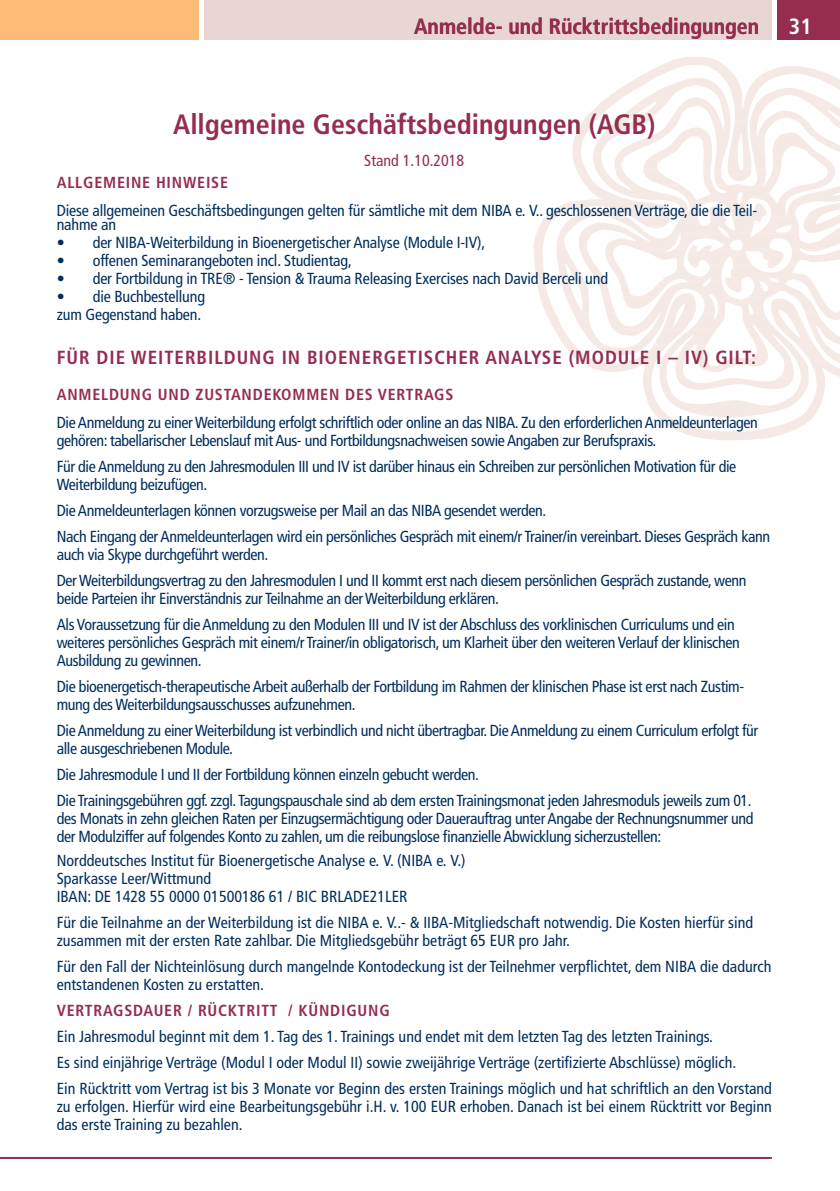
<style>
.page{position:relative;width:840px;height:1191px;background:#fff}
.page>*{position:absolute;margin:0;border:0;box-sizing:border-box;transform-origin:0 0}
.t1{font:700 condensed 28px "Frutiger LT Std";color:#952d4f}
.t2{font:700 condensed 22px "Frutiger LT Std";color:#952d4f}
.t3{font:700 condensed 22px "Frutiger LT Std";color:#fff}
.t4{font:700 condensed 19px "Frutiger LT Std";letter-spacing:.05em;color:#952d4f}
.t5{font:condensed 16px/18px "Frutiger LT Std";letter-spacing:-.025em;color:#002e5e}
.t6{font:condensed 16px/18px "Frutiger LT Std";color:#002e5e}
.t7{font:700 condensed 16px "Frutiger LT Std";letter-spacing:.05em;color:#952d4f}
.t8{font:condensed 16px "Frutiger LT Std";color:#952d4f}
</style>
<div class="page">
<div style="left:0;top:0;width:198px;height:40px;background:#fcbb76"></div>
<div style="left:204px;top:0;width:567px;height:40px;background:#e8d6d5"></div>
<div style="left:777px;top:0;width:62px;height:40px;background:#952d4f"></div>
<hr style="left:0;top:1157px;width:771px;height:2px;background:#952d4f">
<svg style="left:533px;top:57px;width:306px;height:384px"></svg>
<h2 class="t2" style="left:414px;top:13px;width:346px">Anmelde- und Rücktrittsbedingungen</h2>
<h2 class="t3" style="left:788px;top:13px;width:24px">31</h2>
<h1 class="t1" style="left:173px;top:108px;width:483px">Allgemeine Geschäftsbedingungen (AGB)</h1>
<p class="t8" style="left:364px;top:152px;width:101px">Stand 1.10.2018</p>
<p class="t7" style="left:57px;top:173px;width:173px">ALLGEMEINE HINWEISE</p>
<p class="t5" style="left:57px;top:203px;width:701px;line-height:14px">Diese allgemeinen Geschäftsbedingungen gelten für sämtliche mit dem NIBA e. V.. geschlossenen Verträge, die die Teil&shy;nahme an</p>
<p class="t5" style="left:57px;top:233px;width:430px">• der NIBA-Weiterbildung in Bioenergetischer Analyse (Module I-IV),</p>
<p class="t5" style="left:57px;top:251px;width:296px">• offenen Seminarangeboten incl. Studientag,</p>
<p class="t5" style="left:57px;top:269px;width:552px">• der Fortbildung in TRE® - Tension &amp; Trauma Releasing Exercises nach David Berceli und</p>
<p class="t5" style="left:57px;top:287px;width:150px">• die Buchbestellung zum Gegenstand haben.</p>
<p class="t4" style="left:57px;top:346px;width:700px">FÜR DIE WEITERBILDUNG IN BIOENERGETISCHER ANALYSE (MODULE I – IV) GILT:</p>
<p class="t7" style="left:57px;top:385px;width:398px">ANMELDUNG UND ZUSTANDEKOMMEN DES VERTRAGS</p>
<p class="t5" style="left:57px;top:413px;width:702px">Die Anmeldung zu einer Weiterbildung erfolgt schriftlich oder online an das NIBA. Zu den erforderlichen Anmeldeunterlagen gehören: tabellarischer Lebenslauf mit Aus- und Fortbildungsnachweisen sowie Angaben zur Berufspraxis.</p>
<p class="t5" style="left:57px;top:457px;width:680px">Für die Anmeldung zu den Jahresmodulen III und IV ist darüber hinaus ein Schreiben zur persönlichen Motivation für die<br>Weiterbildung beizufügen.</p>
<p class="t5" style="left:57px;top:497px;width:714px;line-height:26px">Die Anmeldeunterlagen können vorzugsweise per Mail an das NIBA gesendet werden.<br>Nach Eingang der Anmeldeunterlagen wird ein persönliches Gespräch mit einem/r Trainer/in vereinbart. Dieses Gespräch kann</p>
<p class="t5" style="left:57px;top:541px;width:691px;line-height:26px">auch via Skype durchgeführt werden.<br>Der Weiterbildungsvertrag zu den Jahresmodulen I und II kommt erst nach diesem persönlichen Gespräch zustande, wenn</p>
<p class="t5" style="left:57px;top:585px;width:679px;line-height:26px">beide Parteien ihr Einverständnis zur Teilnahme an der Weiterbildung erklären.<br>Als Voraussetzung für die Anmeldung zu den Modulen III und IV ist der Abschluss des vorklinischen Curriculums und ein</p>
<p class="t5" style="left:57px;top:633px;width:684px">weiteres persönliches Gespräch mit einem/r Trainer/in obligatorisch, um Klarheit über den weiteren Verlauf der klinischen<br>Ausbildung zu gewinnen.</p>
<p class="t5" style="left:57px;top:677px;width:688px">Die bioenergetisch-therapeutische Arbeit außerhalb der Fortbildung im Rahmen der klinischen Phase ist erst nach Zustim&shy;mung des Weiterbildungsausschusses aufzunehmen.</p>
<p class="t5" style="left:57px;top:721px;width:702px">Die Anmeldung zu einer Weiterbildung ist verbindlich und nicht übertragbar. Die Anmeldung zu einem Curriculum erfolgt für alle ausgeschriebenen Module.</p>
<p class="t5" style="left:57px;top:761px;width:696px;line-height:26px">Die Jahresmodule I und II der Fortbildung können einzeln gebucht werden.<br>Die Trainingsgebühren ggf. zzgl. Tagungspauschale sind ab dem ersten Trainingsmonat jeden Jahresmoduls jeweils zum 01.</p>
<p class="t5" style="left:57px;top:809px;width:698px">des Monats in zehn gleichen Raten per Einzugsermächtigung oder Dauerauftrag unter Angabe der Rechnungsnummer und der Modulziffer auf folgendes Konto zu zahlen, um die reibungslose finanzielle Abwicklung sicherzustellen:</p>
<p class="t6" style="left:57px;top:851px;width:410px">Norddeutsches Institut für Bioenergetische Analyse e. V. (NIBA e. V.)<br>Sparkasse Leer/Wittmund<br>IBAN: DE 1428 55 0000 01500186 61 / BIC BRLADE21LER</p>
<p class="t6" style="left:57px;top:913px;width:697px">Für die Teilnahme an der Weiterbildung ist die NIBA e. V..- &amp; IIBA-Mitgliedschaft notwendig. Die Kosten hierfür sind zusammen mit der ersten Rate zahlbar. Die Mitgliedsgebühr beträgt 65 EUR pro Jahr.</p>
<p class="t6" style="left:57px;top:957px;width:715px">Für den Fall der Nichteinlösung durch mangelnde Kontodeckung ist der Teilnehmer verpflichtet, dem NIBA die dadurch entstandenen Kosten zu erstatten.</p>
<p class="t7" style="left:57px;top:1001px;width:334px">VERTRAGSDAUER / RÜCKTRITT / KÜNDIGUNG</p>
<p class="t6" style="left:57px;top:1023px;width:716px;line-height:26px">Ein Jahresmodul beginnt mit dem 1. Tag des 1. Trainings und endet mit dem letzten Tag des letzten Trainings.<br>Es sind einjährige Verträge (Modul I oder Modul II) sowie zweijährige Verträge (zertifizierte Abschlüsse) möglich.<br>Ein Rücktritt vom Vertrag ist bis 3 Monate vor Beginn des ersten Trainings möglich und hat schriftlich an den Vorstand</p>
<p class="t6" style="left:57px;top:1097px;width:716px">zu erfolgen. Hierfür wird eine Bearbeitungsgebühr i.H. v. 100 EUR erhoben. Danach ist bei einem Rücktritt vor Beginn das erste Training zu bezahlen.</p>
</div>
